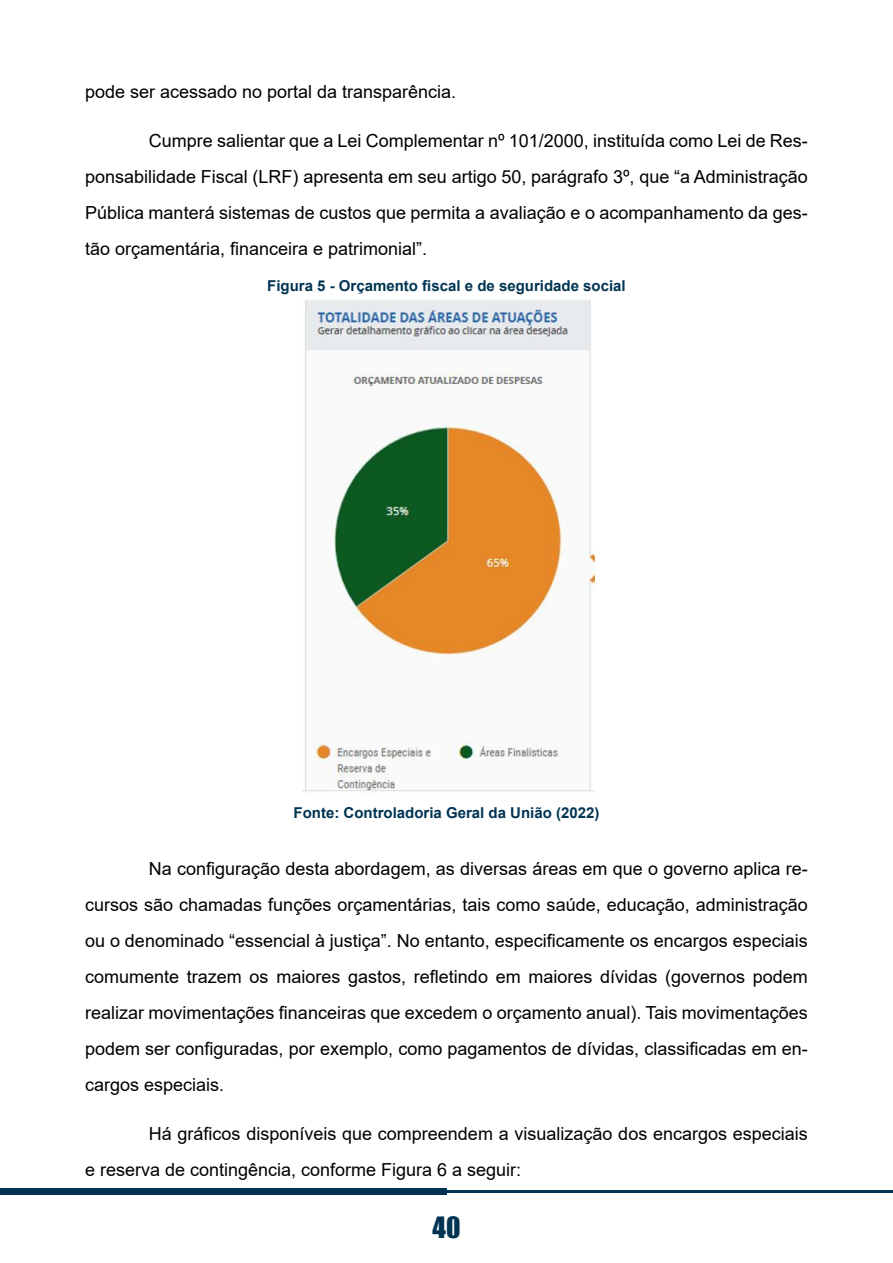
<style>
.page{position:relative;width:893px;height:1263px;background:#fff}
.page>*{position:absolute;margin:0;border:0;box-sizing:border-box;transform-origin:0 0}
.t1{font:27px "Impact";color:#013453}
.t2{font:18px/36px "Arial";color:#000;text-align:justify}
.t3{font:700 15px "Arial";color:#013453}
</style>
<div class="page">
<div style="left:0;top:1188px;width:446px;height:7px;background:#013453"></div>
<hr style="left:446px;top:1191px;width:447px;height:2px;background:#013453">
<img style="left:303px;top:300px;width:291px;height:492px">
<p class="t2" style="left:85px;top:74px;width:373px">pode ser acessado no portal da transparência.</p>
<p class="t2" style="left:85px;top:122px;width:724px;text-indent:64px">Cumpre salientar que a Lei Complementar nº 101/2000, instituída como Lei de Res&shy;ponsabilidade Fiscal (LRF) apresenta em seu artigo 50, parágrafo 3º, que “a Administração Pública manterá sistemas de custos que permita a avaliação e o acompanhamento da ges&shy;tão orçamentária, financeira e patrimonial”.</p>
<p class="t3" style="left:267px;top:275px;width:360px">Figura 5 - Orçamento fiscal e de seguridade social</p>
<p class="t3" style="left:294px;top:802px;width:307px">Fonte: Controladoria Geral da União (2022)</p>
<p class="t2" style="left:85px;top:851px;width:724px;text-indent:64px">Na configuração desta abordagem, as diversas áreas em que o governo aplica re&shy;cursos são chamadas funções orçamentárias, tais como saúde, educação, administração ou o denominado “essencial à justiça”. No entanto, especificamente os encargos especiais comumente trazem os maiores gastos, refletindo em maiores dívidas (governos podem realizar movimentações financeiras que excedem o orçamento anual). Tais movimentações podem ser configuradas, por exemplo, como pagamentos de dívidas, classificadas em en&shy;cargos especiais.</p>
<p class="t2" style="left:85px;top:1115px;width:724px;text-indent:64px">Há gráficos disponíveis que compreendem a visualização dos encargos especiais e reserva de contingência, conforme Figura 6 a seguir:</p>
<h1 class="t1" style="left:432px;top:1206px;width:29px">40</h1>
</div>
